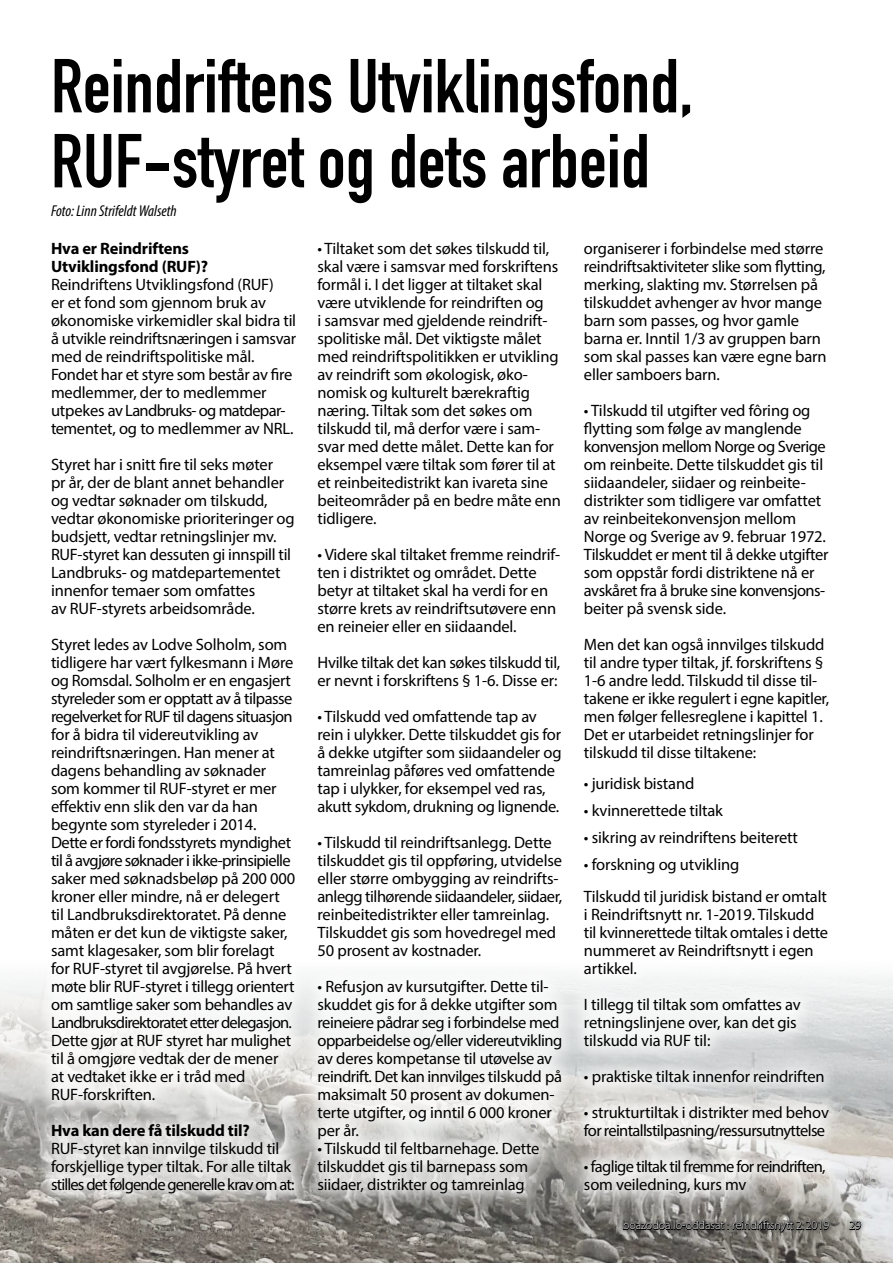
<style>
.page{position:relative;width:893px;height:1263px;background:#fff}
.page>*{position:absolute;margin:0;border:0;box-sizing:border-box;transform-origin:0 0}
.t1{font:700 75px/75px "DIN Condensed";color:#000}
.t2{font:16.5px/18px "Myriad Pro";letter-spacing:-.01em;color:#000}
.t3{font:16.5px/18px "Myriad Pro";letter-spacing:-.04em;color:#000}
.t4{font:700 16.5px/18px "Myriad Pro";letter-spacing:-.01em;color:#000}
.t5{font:italic condensed 15.75px "Myriad Pro";color:#000}
.t6{font:300 12px "Muria";color:#fff}
</style>
<div class="page">
<img style="left:0;top:976px;width:893px;height:287px">
<div style="left:34px;top:224px;width:812px;height:986px;background:#fff;opacity:.75"></div>
<div style="left:845px;top:1217px;width:20px;height:17px;background:#000;opacity:.75"></div>
<svg style="left:849px;top:1221px;width:12px;height:9px"></svg>
<div style="left:619px;top:1216px;width:214px;height:20px;background:#000;opacity:.75"></div>
<svg style="left:623px;top:1213px;width:206px;height:21px;background:#5e5c58"></svg>
<h1 class="t1" style="left:51px;top:48px;width:644px">Reindriftens Utviklingsfond,<br>RUF-styret og dets arbeid</h1>
<p class="t5" style="left:51px;top:201px;width:127px">Foto: Linn Strifeldt Walseth</p>
<p class="t4" style="left:51px;top:238px;width:159px">Hva er Reindriftens<br>Utviklingsfond (RUF)?</p>
<p class="t2" style="left:51px;top:275px;width:247px">Reindriftens Utviklingsfond (RUF)<br>er et fond som gjennom bruk av økonomiske virkemidler skal bidra til å utvikle reindriftsnæringen i samsvar med de reindriftspolitiske mål.<br>Fondet har et styre som består av fire medlemmer, der to medlemmer utpekes av Landbruks- og matdepar&shy;tementet, og to medlemmer av NRL.</p>
<p class="t2" style="left:51px;top:455px;width:245px">Styret har i snitt fire til seks møter<br>pr år, der de blant annet behandler og vedtar søknader om tilskudd, vedtar økonomiske prioriteringer og budsjett, vedtar retningslinjer mv.<br>RUF-styret kan dessuten gi innspill til Landbruks- og matdepartementet innenfor temaer som omfattes<br>av RUF-styrets arbeidsområde.</p>
<p class="t2" style="left:51px;top:635px;width:246px">Styret ledes av Lodve Solholm, som tidligere har vært fylkesmann i Møre og Romsdal. Solholm er en engasjert styreleder som er opptatt av å tilpasse regelverket for RUF til dagens situasjon for å bidra til videreutvikling av reindriftsnæringen. Han mener at dagens behandling av søknader som kommer til RUF-styret er mer effektiv enn slik den var da han begynte som styreleder i 2014.<br>Dette er fordi fondsstyrets myndighet til å avgjøre søknader i ikke-prinsipielle saker med søknadsbeløp på 200 000 kroner eller mindre, nå er delegert til Landbruksdirektoratet. På denne måten er det kun de viktigste saker, samt klagesaker, som blir forelagt for RUF-styret til avgjørelse. På hvert møte blir RUF-styret i tillegg orientert om samtlige saker som behandles av Landbruksdirektoratet etter delegasjon.<br>Dette gjør at RUF styret har mulighet til å omgjøre vedtak der de mener at vedtaket ikke er i tråd med RUF-forskriften.</p>
<p class="t4" style="left:51px;top:1120px;width:200px">Hva kan dere få tilskudd til?</p>
<p class="t2" style="left:51px;top:1139px;width:245px">RUF-styret kan innvilge tilskudd til forskjellige typer tiltak. For alle tiltak stilles det følgende generelle krav om at:</p>
<p class="t2" style="left:317px;top:239px;width:245px">• Tiltaket som det søkes tilskudd til, skal være i samsvar med forskriftens formål i. I det ligger at tiltaket skal være utviklende for reindriften og<br>i samsvar med gjeldende reindrift&shy;spolitiske mål. Det viktigste målet med reindriftspolitikken er utvikling av reindrift som økologisk, øko&shy;nomisk og kulturelt bærekraftig næring. Tiltak som det søkes om tilskudd til, må derfor være i sam&shy;svar med dette målet. Dette kan for eksempel være tiltak som fører til at et reinbeitedistrikt kan ivareta sine beiteområder på en bedre måte enn tidligere.</p>
<p class="t2" style="left:317px;top:545px;width:244px">• Videre skal tiltaket fremme reindrif&shy;ten i distriktet og området. Dette betyr at tiltaket skal ha verdi for en større krets av reindriftsutøvere enn en reineier eller en siidaandel.</p>
<p class="t2" style="left:317px;top:653px;width:244px">Hvilke tiltak det kan søkes tilskudd til, er nevnt i forskriftens § 1-6. Disse er:</p>
<p class="t2" style="left:317px;top:707px;width:246px">• Tilskudd ved omfattende tap av rein i ulykker. Dette tilskuddet gis for å dekke utgifter som siidaandeler og tamreinlag påføres ved omfattende tap i ulykker, for eksempel ved ras, akutt sykdom, drukning og lignende.</p>
<p class="t2" style="left:317px;top:833px;width:246px">• Tilskudd til reindriftsanlegg. Dette tilskuddet gis til oppføring, utvidelse eller større ombygging av reindrifts&shy;anlegg tilhørende siidaandeler, siidaer, reinbeitedistrikter eller tamreinlag.<br>Tilskuddet gis som hovedregel med 50 prosent av kostnader.</p>
<p class="t2" style="left:317px;top:977px;width:246px">• Refusjon av kursutgifter. Dette til&shy;skuddet gis for å dekke utgifter som reineiere pådrar seg i forbindelse med opparbeidelse og/eller videreutvikling av deres kompetanse til utøvelse av reindrift. Det kan innvilges tilskudd på maksimalt 50 prosent av dokumen&shy;terte utgifter, og inntil 6 000 kroner per år.</p>
<p class="t2" style="left:317px;top:1139px;width:224px">• Tilskudd til feltbarnehage. Dette tilskuddet gis til barnepass som siidaer, distrikter og tamreinlag</p>
<p class="t2" style="left:584px;top:239px;width:244px">organiserer i forbindelse med større reindriftsaktiviteter slike som flytting, merking, slakting mv. Størrelsen på tilskuddet avhenger av hvor mange barn som passes, og hvor gamle barna er. Inntil 1/3 av gruppen barn som skal passes kan være egne barn eller samboers barn.</p>
<p class="t2" style="left:584px;top:401px;width:246px">• Tilskudd til utgifter ved fôring og flytting som følge av manglende konvensjon mellom Norge og Sverige om reinbeite. Dette tilskuddet gis til siidaandeler, siidaer og reinbeite&shy;distrikter som tidligere var omfattet av reinbeitekonvensjon mellom Norge og Sverige av 9. februar 1972.<br>Tilskuddet er ment til å dekke utgifter som oppstår fordi distriktene nå er avskåret fra å bruke sine konvensjons&shy;beiter på svensk side.</p>
<p class="t2" style="left:584px;top:635px;width:247px">Men det kan også innvilges tilskudd til andre typer tiltak, jf. forskriftens § 1-6 andre ledd. Tilskudd til disse til&shy;takene er ikke regulert i egne kapitler, men følger fellesreglene i kapittel 1.<br>Det er utarbeidet retningslinjer for tilskudd til disse tiltakene:</p>
<p class="t2" style="left:584px;top:774px;width:112px">• juridisk bistand</p>
<p class="t2" style="left:584px;top:801px;width:141px">• kvinnerettede tiltak</p>
<p class="t2" style="left:584px;top:828px;width:215px">• sikring av reindriftens beiterett</p>
<p class="t2" style="left:584px;top:849px;width:244px;line-height:31.5px">• forskning og utvikling<br>Tilskudd til juridisk bistand er omtalt</p>
<p class="t2" style="left:584px;top:905px;width:246px">i Reindriftsnytt nr. 1-2019. Tilskudd til kvinnerettede tiltak omtales i dette nummeret av Reindriftsnytt i egen artikkel.</p>
<p class="t2" style="left:584px;top:995px;width:218px">I tillegg til tiltak som omfattes av retningslinjene over, kan det gis tilskudd via RUF til:</p>
<p class="t2" style="left:584px;top:1067px;width:242px">• praktiske tiltak innenfor reindriften</p>
<p class="t3" style="left:584px;top:1103px;width:246px">• strukturtiltak i distrikter med behov for reintallstilpasning/ressursutnyttelse</p>
<p class="t3" style="left:584px;top:1157px;width:243px">• faglige tiltak til fremme for reindriften, som veiledning, kurs mv</p>
<p class="t6" style="left:623px;top:1219px;width:208px">boazodoallo-oππasat : reindriftsnytt 2: 2019</p>
<p class="t6" style="left:849px;top:1219px;width:13px">29</p>
</div>
